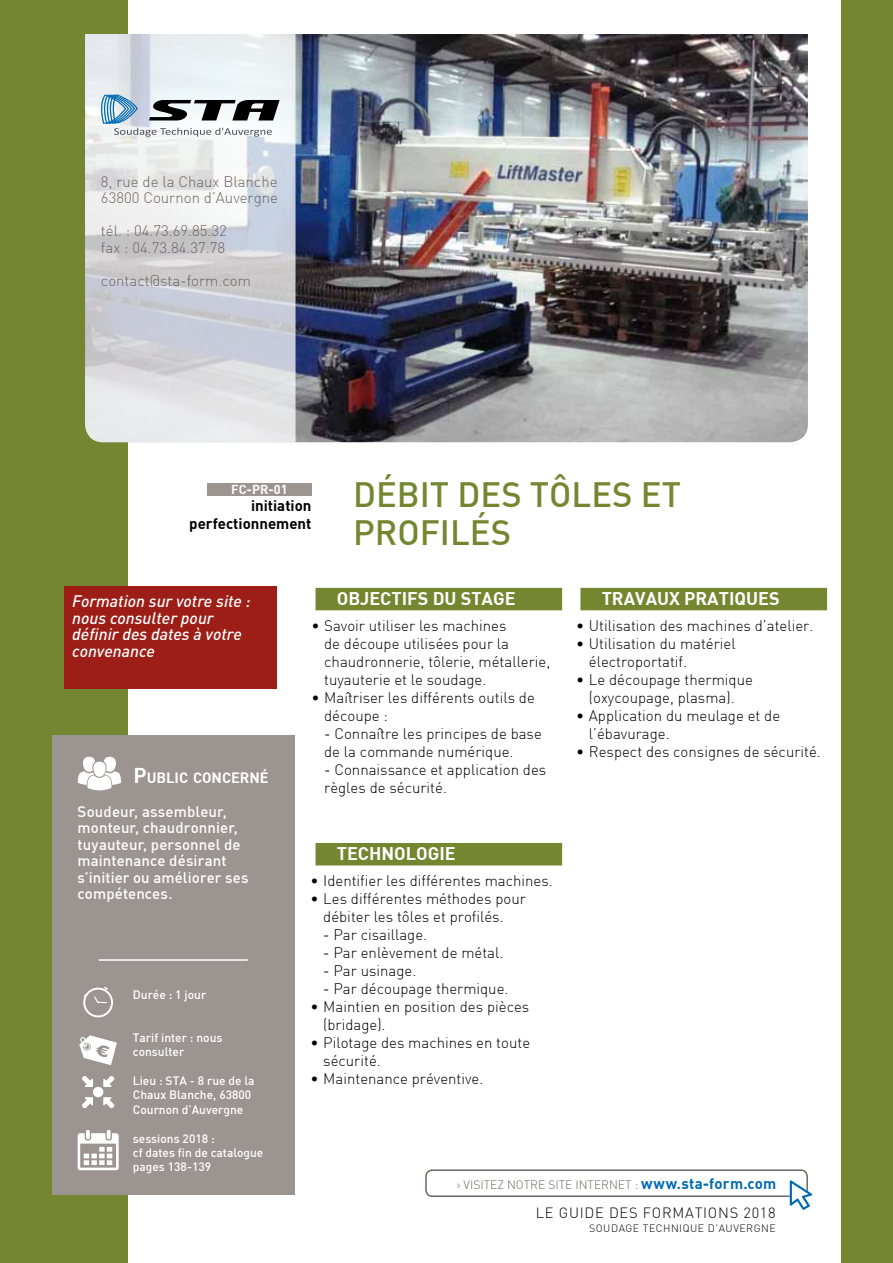
<style>
.page{position:relative;width:893px;height:1263px;background:#fff}
.page>*{position:absolute;margin:0;border:0;box-sizing:border-box;transform-origin:0 0}
.t1{font:500 34.5px/37.8px "DIN";color:#748630}
.t2{font:700 18px "DIN";color:#fff}
.t3{font:italic 500 16.5px/16.5px "DIN";color:#fff}
.t4{font:300 15px/18px "DIN";color:#000}
.t5{font:500 15px/16.5px "DIN";letter-spacing:.005em;color:#fff}
.t6{font:300 15px/16.5px "DIN";color:#6d6663}
.t7{font:700 15px "DIN";color:#000}
.t8{font:700 15px "DIN";letter-spacing:.02em;color:#006ab3}
.t9{font:700 14.7px "DIN";letter-spacing:-.005em;color:#fff}
.t10{font:300 14.55px "DIN";letter-spacing:.05em;color:#000}
.t11{font:700 12.75px "DIN";color:#fff}
.t12{font:500 12px/14.4px "DIN";color:#fff}
.t13{font:300 12px "DIN";color:#6d6663}
.t14{font:300 10.5px "DIN";color:#000}
.s1{font-size:21px}
.s2{font-weight:300;font-size:12px;color:#6d6663}
</style>
<div class="page">
<div style="left:0;top:0;width:128px;height:1263px;background:#748630"></div>
<div style="left:842px;top:0;width:51px;height:1263px;background:#748630"></div>
<img style="left:296px;top:34px;width:512px;height:408px">
<div style="left:52px;top:736px;width:242px;height:459px;background:#9c9491"></div>
<svg style="left:78px;top:757px;width:43px;height:33px"></svg>
<div style="left:425px;top:1169px;width:383px;height:28px;border:2px solid #6d6663;border-radius:6px"></div>
<svg style="left:790px;top:1180px;width:22px;height:30px"></svg>
<svg style="left:79px;top:1035px;width:38px;height:30px"></svg>
<svg style="left:78px;top:1130px;width:41px;height:40px"></svg>
<svg style="left:82px;top:1076px;width:11px;height:11px"></svg>
<svg style="left:82px;top:1097px;width:11px;height:11px"></svg>
<svg style="left:103px;top:1097px;width:11px;height:11px"></svg>
<svg style="left:103px;top:1076px;width:11px;height:11px"></svg>
<div style="left:93px;top:1087px;width:10px;height:10px;background:#fff;border-radius:50%"></div>
<svg style="left:83px;top:986px;width:30px;height:32px"></svg>
<hr style="left:99px;top:959px;width:149px;height:2px;background:#fff">
<div style="left:580px;top:588px;width:247px;height:22px;background:#748630"></div>
<div style="left:315px;top:588px;width:247px;height:22px;background:#748630"></div>
<div style="left:315px;top:843px;width:247px;height:22px;background:#748630"></div>
<div style="left:64px;top:587px;width:212px;height:102px;background:#9d1e16"></div>
<div style="left:207px;top:483px;width:104px;height:12px;background:#9c9491"></div>
<svg style="left:85px;top:34px;width:211px;height:408px;background:#dbdde1"></svg>
<svg style="left:98px;top:94px;width:182px;height:43px"></svg>
<p class="t6" style="left:101px;top:173px;width:179px">8, rue de la Chaux Blanche<br>63800 Cournon d’Auvergne</p>
<p class="t6" style="left:101px;top:222px;width:127px">tél. : 04.73.69.85.32 fax : 04.73.84.37.78</p>
<p class="t6" style="left:101px;top:272px;width:151px">contact@sta-form.com</p>
<p class="t11" style="left:231px;top:481px;width:58px">FC-pr-01</p>
<p class="t7" style="left:251px;top:496px;width:62px">initiation</p>
<p class="t7" style="left:189px;top:514px;width:124px">perfectionnement</p>
<h1 class="t1" style="left:353px;top:474px;width:329px">D ébit des tôles et profilés</h1>
<p class="t3" style="left:72px;top:592px;width:180px">Formation sur votre site : nous consulter pour définir des dates à votre convenance</p>
<p class="t9" style="left:133px;top:768px;width:137px"><span class="s1">P</span>UBLIC CONCERNÉ</p>
<p class="t5" style="left:78px;top:803px;width:173px">Soudeur, assembleur, monteur, chaudronnier, tuyauteur, personnel de maintenance désirant s’initier ou améliorer ses compétences.</p>
<p class="t12" style="left:133px;top:987px;width:75px">Durée : 1 jour</p>
<p class="t12" style="left:133px;top:1030px;width:91px">Tarif inter : nous consulter</p>
<p class="t12" style="left:133px;top:1073px;width:123px">Lieu : STA - 8 rue de la<br>Chaux Blanche, 63800<br>Cournon d’Auvergne</p>
<p class="t12" style="left:133px;top:1131px;width:132px">sessions 2018 :<br>cf dates fin de catalogue pages 138-139</p>
<p class="t2" style="left:337px;top:587px;width:44px">Objectifs</p>
<p class="t2" style="left:433px;top:587px;width:82px">dustage</p>
<p class="t2" style="left:602px;top:587px;width:94px">Travau x pratiques</p>
<p class="t4" style="left:324px;top:616px;width:228px;text-indent:-13px">• Savoir utiliser les machines<br>de découpe utilisées pour la chaudronnerie, tôlerie, métallerie, tuyauterie et le soudage.</p>
<p class="t4" style="left:324px;top:688px;width:212px;text-indent:-13px">• Maîtriser les différents outils de découpe :</p>
<p class="t4" style="left:324px;top:724px;width:219px">- Connaître les principes de base de la commande numérique.</p>
<p class="t4" style="left:324px;top:760px;width:224px">- Connaissance et application des règles de sécurité.</p>
<p class="t2" style="left:337px;top:842px;width:57px">Technolo</p>
<p class="t2" style="left:428px;top:842px;width:20px">gie</p>
<p class="t4" style="left:310px;top:871px;width:244px">• Identifier les différentes machines.</p>
<p class="t4" style="left:323px;top:889px;width:204px;text-indent:-13px">• Les différentes méthodes pour débiter les tôles et profilés.</p>
<p class="t4" style="left:323px;top:925px;width:105px">- Par cisaillage.</p>
<p class="t4" style="left:323px;top:943px;width:182px">- Par enlèvement de métal.</p>
<p class="t4" style="left:323px;top:961px;width:95px">- Par usinage.</p>
<p class="t4" style="left:323px;top:979px;width:187px">- Par découpage thermique.</p>
<p class="t4" style="left:323px;top:997px;width:208px;text-indent:-13px">• Maintien en position des pièces (bridage).</p>
<p class="t4" style="left:323px;top:1033px;width:208px;text-indent:-13px">• Pilotage des machines en toute sécurité.</p>
<p class="t4" style="left:310px;top:1069px;width:174px">• Maintenance préventive.</p>
<p class="t4" style="left:576px;top:616px;width:239px">• Utilisation des machines d’atelier.</p>
<p class="t4" style="left:589px;top:634px;width:148px;text-indent:-13px">• Utilisation du matériel électroportatif.</p>
<p class="t4" style="left:576px;top:670px;width:178px;text-align:center">• Le découpage thermique (oxycoupage, plasma).</p>
<p class="t4" style="left:589px;top:706px;width:193px;text-indent:-13px">• Application du meulage et de l’ébavurage.</p>
<p class="t4" style="left:576px;top:742px;width:246px">• Respect des consignes de sécurité.</p>
<p class="t13" style="left:457px;top:1177px;width:14px">› visite</p>
<p class="t13" style="left:497px;top:1177px;width:19px">z notre</p>
<p class="t13" style="left:548px;top:1177px;width:7px">site</p>
<p class="t13" style="left:575px;top:1177px;width:12px">Internet</p>
<p class="t8" style="left:635px;top:1174px;width:143px"><span class="s2">:</span> www.sta-form.com</p>
<p class="t10" style="left:536px;top:1203px;width:241px">LE GUIDE DES FORMATIONS 2018</p>
<p class="t14" style="left:589px;top:1222px;width:15px">Soudage</p>
<p class="t14" style="left:643px;top:1222px;width:8px">technique</p>
<p class="t14" style="left:708px;top:1222px;width:19px">d’auvergne</p>
</div>
